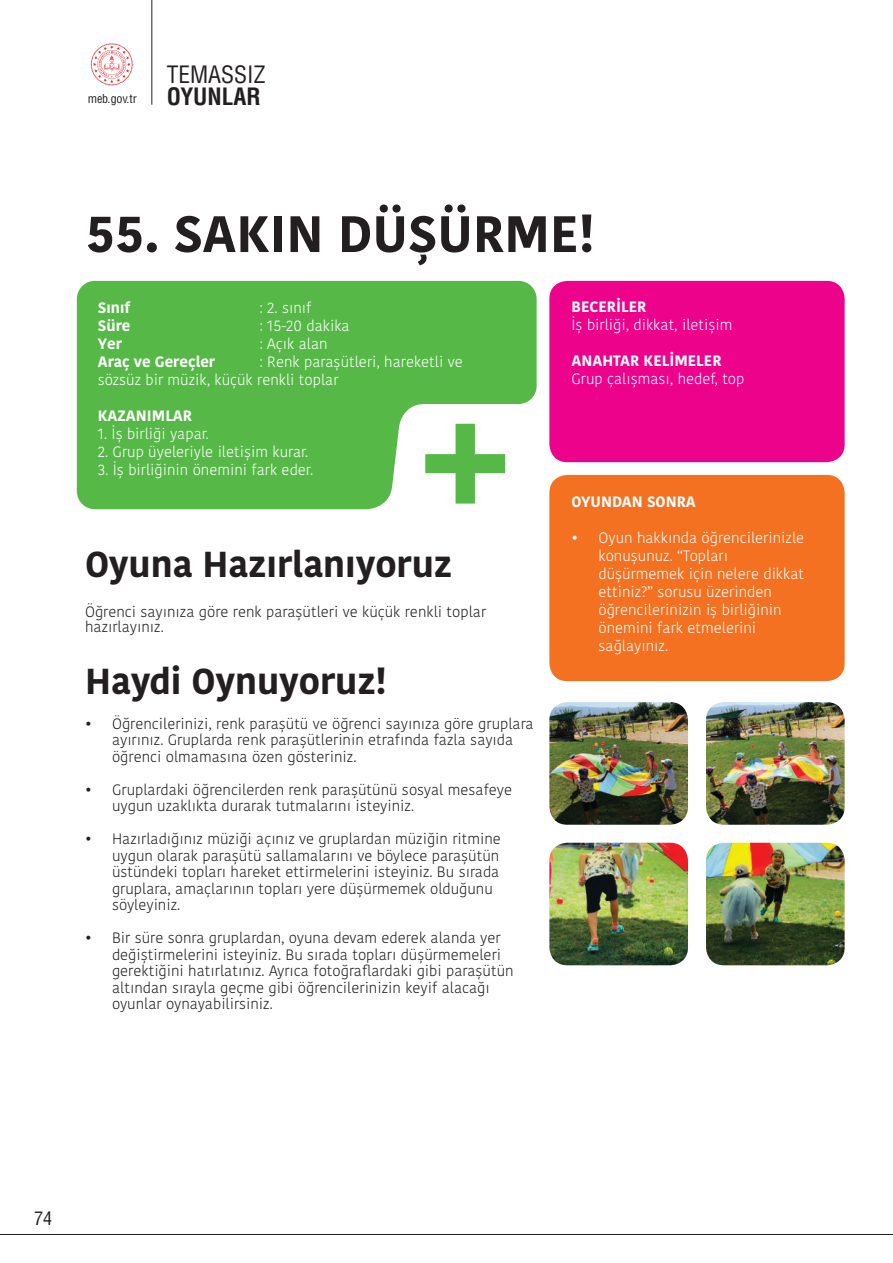
<style>
.page{position:relative;width:893px;height:1263px;background:#fff}
.page>*{position:absolute;margin:0;border:0;box-sizing:border-box;transform-origin:0 0}
.t1{font:700 51px "Kohinoor Bangla";color:#231f20}
.t2{font:700 36px "Kohinoor Bangla";color:#231f20}
.t3{font:23.4px "Helvetica Cond Normal Tr";color:#231f20}
.t4{font:23.4px "Helvetica Cond Bold Tr";color:#231f20}
.t5{font:18.3px "Helvetica Cond Normal Tr";color:#231f20}
.t6{font:300 15px/16.5px "Kohinoor Bangla";color:#231f20}
.t7{font:300 15px/18px "Kohinoor Bangla";color:#fff}
.t8{font:700 15px "Kohinoor Bangla";color:#fff}
.t9{font:12px "Helvetica Cond Normal Tr";color:#231f20}
</style>
<div class="page">
<hr style="left:0;top:1234px;width:893px;height:1px;background:#231f20">
<hr style="left:152px;top:0;width:1px;height:104px;background:#231f20">
<svg style="left:91px;top:43px;width:42px;height:42px"></svg>
<div style="left:549px;top:475px;width:296px;height:206px;background:#f37121;border-radius:18px"></div>
<div style="left:549px;top:281px;width:296px;height:181px;background:#ed028c;border-radius:18px"></div>
<svg style="left:77px;top:281px;width:460px;height:228px;background:#64bf56"></svg>
<svg style="left:425px;top:424px;width:80px;height:80px"></svg>
<img style="left:549px;top:702px;width:139px;height:123px">
<img style="left:706px;top:702px;width:139px;height:123px">
<img style="left:549px;top:843px;width:139px;height:122px">
<img style="left:706px;top:843px;width:139px;height:122px">
<h3 class="t3" style="left:167px;top:60px;width:100px">TEMASSIZ</h3>
<p class="t9" style="left:88px;top:91px;width:51px">meb.gov.tr</p>
<h3 class="t4" style="left:167px;top:82px;width:96px">OYUNLAR</h3>
<h1 class="t1" style="left:86px;top:189px;width:510px">55. SAKIN DÜŞÜRME!</h1>
<p class="t8" style="left:98px;top:294px;width:34px">Sınıf</p>
<p class="t7" style="left:260px;top:298px;width:53px">: 2. sınıf</p>
<p class="t8" style="left:98px;top:312px;width:34px">Süre</p>
<p class="t7" style="left:260px;top:316px;width:91px">: 15-20 dakika</p>
<p class="t8" style="left:98px;top:330px;width:26px">Yer</p>
<p class="t7" style="left:260px;top:334px;width:69px">: Açık alan</p>
<p class="t8" style="left:98px;top:348px;width:119px">Araç ve Gereçler</p>
<p class="t7" style="left:98px;top:352px;width:366px;text-indent:162px">: Renk paraşütleri, hareketli ve sözsüz bir müzik, küçük renkli toplar</p>
<p class="t8" style="left:98px;top:402px;width:96px">KAZANIMLAR</p>
<p class="t7" style="left:98px;top:424px;width:113px">1. İş birliği yapar.</p>
<p class="t7" style="left:98px;top:442px;width:212px">2. Grup üyeleriyle iletişim kurar.</p>
<p class="t7" style="left:98px;top:460px;width:217px">3. İş birliğinin önemini fark eder.</p>
<h2 class="t2" style="left:85px;top:533px;width:369px">Oyuna Hazırlanıyoruz</h2>
<p class="t6" style="left:85px;top:604px;width:403px;line-height:15px">Öğrenci sayınıza göre renk paraşütleri ve küçük renkli toplar hazırlayınız.</p>
<h2 class="t2" style="left:85px;top:650px;width:303px">Haydi Oynuyoruz!</h2>
<p class="t6" style="left:112px;top:715px;width:423px;text-indent:-27px">• Öğrencilerinizi, renk paraşütü ve öğrenci sayınıza göre gruplara ayırınız. Gruplarda renk paraşütlerinin etrafında fazla sayıda öğrenci olmamasına özen gösteriniz.</p>
<p class="t6" style="left:112px;top:781px;width:402px;text-indent:-27px">• Gruplardaki öğrencilerden renk paraşütünü sosyal mesafeye uygun uzaklıkta durarak tutmalarını isteyiniz.</p>
<p class="t6" style="left:112px;top:830px;width:390px;text-indent:-27px">• Hazırladığınız müziği açınız ve gruplardan müziğin ritmine uygun olarak paraşütü sallamalarını ve böylece paraşütün üstündeki topları hareket ettirmelerini isteyiniz. Bu sırada gruplara, amaçlarının topları yere düşürmemek olduğunu söyleyiniz.</p>
<p class="t6" style="left:112px;top:929px;width:403px;text-indent:-27px">• Bir süre sonra gruplardan, oyuna devam ederek alanda yer değiştirmelerini isteyiniz. Bu sırada topları düşürmemeleri gerektiğini hatırlatınız. Ayrıca fotoğraflardaki gibi paraşütün altından sırayla geçme gibi öğrencilerinizin keyif alacağı oyunlar oynayabilirsiniz.</p>
<p class="t8" style="left:571px;top:293px;width:76px">BECERİLER</p>
<p class="t7" style="left:571px;top:315px;width:162px">İş birliği, dikkat, iletişim</p>
<p class="t8" style="left:571px;top:347px;width:152px">ANAHTAR KELİMELER</p>
<p class="t7" style="left:571px;top:369px;width:174px">Grup çalışması, hedef, top</p>
<p class="t8" style="left:571px;top:489px;width:126px">OYUNDAN SONRA</p>
<p class="t7" style="left:598px;top:529px;width:207px;text-indent:-27px">• Oyun hakkında öğrencilerinizle konuşunuz. “Topları düşürmemek için nelere dikkat ettiniz?” sorusu üzerinden öğrencilerinizin iş birliğinin önemini fark etmelerini sağlayınız.</p>
<p class="t5" style="left:34px;top:1207px;width:20px">74</p>
</div>
